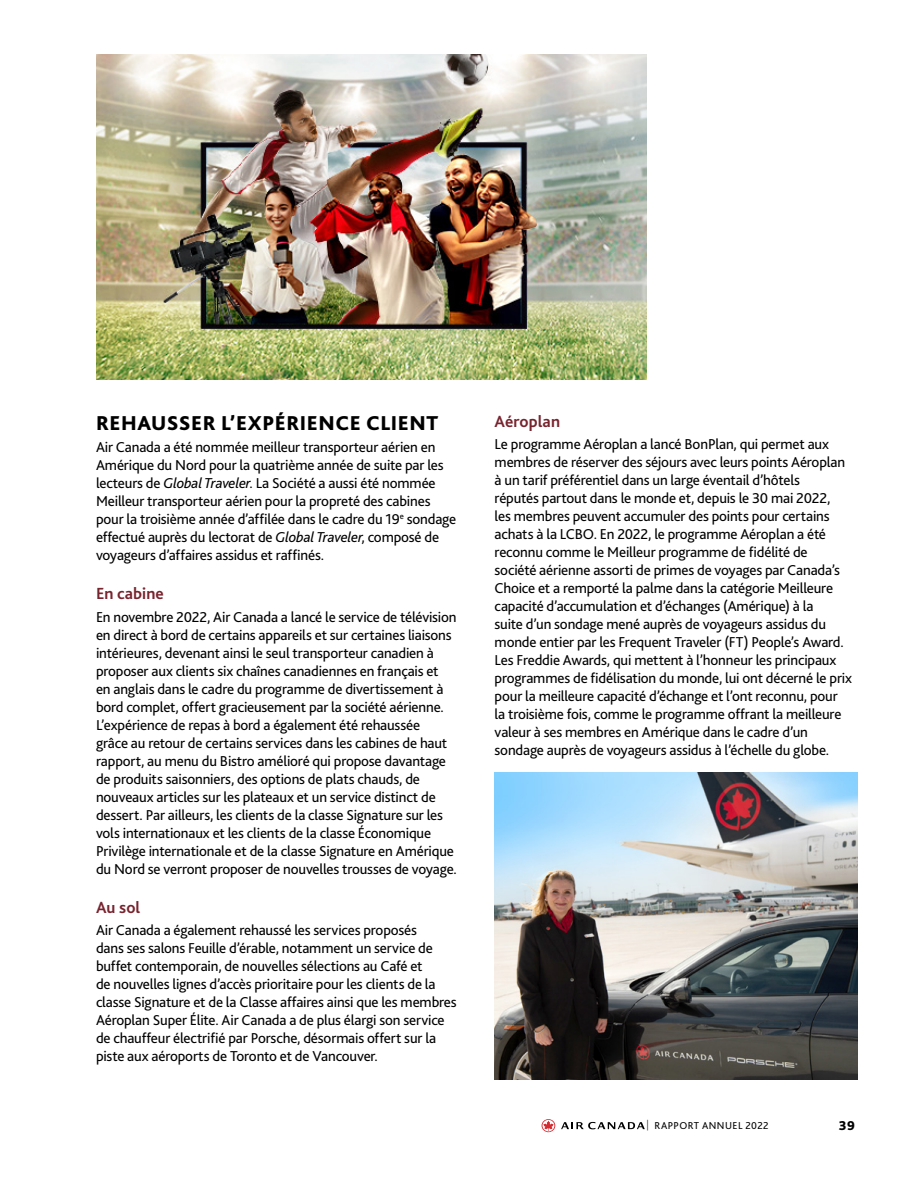
<style>
.page{position:relative;width:918px;height:1188px;background:#fff}
.page>*{position:absolute;margin:0;border:0;box-sizing:border-box;transform-origin:0 0}
.Bliss_black_heavy_ST{font:800 21px "Bliss";letter-spacing:.03em;color:#000}
.Sub-section___audito{font:700 16.8px "Bliss";letter-spacing:.005em;color:#78242f}
.Bliss_text_10-13__-7{font:15px/18px "Bliss";letter-spacing:-.01em;color:#000}
.t1{font:800 13.5px "Bliss";color:#000}
.t2{font:10.5px "Bliss";letter-spacing:.045em;color:#000}
.s1{font-style:italic}
.s2{font-weight:200}
</style>
<div class="page">
<img style="left:495px;top:772px;width:362px;height:308px">
<svg style="left:542px;top:1119px;width:13px;height:14px"></svg>
<svg style="left:561px;top:1122px;width:84px;height:7px"></svg>
<img style="left:96px;top:54px;width:550px;height:326px">
<p class="Bliss_black_heavy_ST" style="left:96px;top:410px;width:344px">REHAUSSER L’EXPÉRIENCE CLIENT</p>
<p class="Bliss_text_10-13__-7" style="left:96px;top:438px;width:362px">Air Canada a été nommée meilleur transporteur aérien en Amérique du Nord pour la quatrième année de suite par les lecteurs de <span class="s1">Global Traveler</span>. La Société a aussi été nommée Meilleur transporteur aérien pour la propreté des cabines pour la troisième année d’affilée dans le cadre du 19<sup>e</sup> sondage effectué auprès du lectorat de <span class="s1">Global Traveler</span>, composé de voyageurs d’affaires assidus et raffinés.</p>
<p class="Sub-section___audito" style="left:96px;top:583px;width:69px">En cabine</p>
<p class="Bliss_text_10-13__-7" style="left:96px;top:608px;width:362px">En novembre 2022, Air Canada a lancé le service de télévision en direct à bord de certains appareils et sur certaines liaisons intérieures, devenant ainsi le seul transporteur canadien à proposer aux clients six chaînes canadiennes en français et en anglais dans le cadre du programme de divertissement à bord complet, offert gracieusement par la société aérienne.<br>L’expérience de repas à bord a également été rehaussée<br>grâce au retour de certains services dans les cabines de haut rapport, au menu du Bistro amélioré qui propose davantage de produits saisonniers, des options de plats chauds, de nouveaux articles sur les plateaux et un service distinct de dessert. Par ailleurs, les clients de la classe Signature sur les vols internationaux et les clients de la classe Économique Privilège internationale et de la classe Signature en Amérique du Nord se verront proposer de nouvelles trousses de voyage.</p>
<p class="Sub-section___audito" style="left:96px;top:897px;width:46px">Au sol</p>
<p class="Bliss_text_10-13__-7" style="left:96px;top:921px;width:362px">Air Canada a également rehaussé les services proposés<br>dans ses salons Feuille d’érable, notamment un service de buffet contemporain, de nouvelles sélections au Café et<br>de nouvelles lignes d’accès prioritaire pour les clients de la classe Signature et de la Classe affaires ainsi que les membres Aéroplan Super Élite. Air Canada a de plus élargi son service de chauffeur électrifié par Porsche, désormais offert sur la piste aux aéroports de Toronto et de Vancouver.</p>
<p class="Sub-section___audito" style="left:495px;top:411px;width:67px">Aéroplan</p>
<p class="Bliss_text_10-13__-7" style="left:495px;top:435px;width:359px">Le programme Aéroplan a lancé BonPlan, qui permet aux membres de réserver des séjours avec leurs points Aéroplan à un tarif préférentiel dans un large éventail d’hôtels<br>réputés partout dans le monde et, depuis le 30 mai 2022,<br>les membres peuvent accumuler des points pour certains achats à la LCBO. En 2022, le programme Aéroplan a été reconnu comme le Meilleur programme de fidélité de société aérienne assorti de primes de voyages par Canada’s Choice et a remporté la palme dans la catégorie Meilleure capacité d’accumulation et d’échanges (Amérique) à la<br>suite d’un sondage mené auprès de voyageurs assidus du monde entier par les Frequent Traveler (FT) People’s Award.<br>Les Freddie Awards, qui mettent à l’honneur les principaux programmes de fidélisation du monde, lui ont décerné le prix pour la meilleure capacité d’échange et l’ont reconnu, pour la troisième fois, comme le programme offrant la meilleure valeur à ses membres en Amérique dans le cadre d’un sondage auprès de voyageurs assidus à l’échelle du globe.</p>
<p class="t2" style="left:647px;top:1119px;width:124px"><span class="s2">|</span> RAPPORT ANNUEL 2022</p>
<p class="t1" style="left:839px;top:1117px;width:18px">39</p>
</div>
